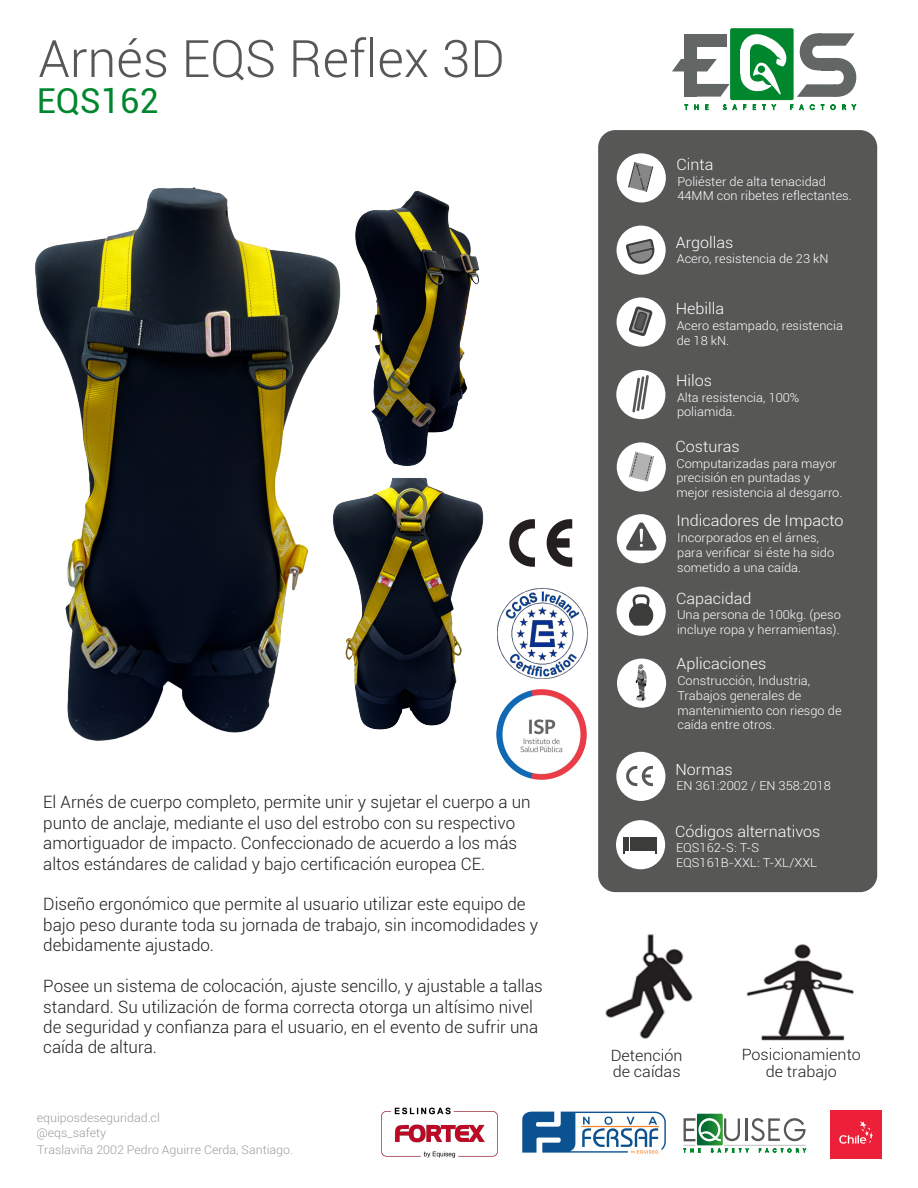
<style>
.page{position:relative;width:918px;height:1188px;background:#fff}
.page>*{position:absolute;margin:0;border:0;box-sizing:border-box;transform-origin:0 0}
.t1{font:300 51.6px "Roboto";color:#575756}
.t2{font:34.35px "Roboto";color:#00862d}
.t3{font:300 16.95px/20.4px "Roboto";color:#1d1d1b}
.t4{font:300 15.45px "Roboto";color:#fff;scale:1.04 1}
.t5{font:300 15.45px/16.5px "Roboto";color:#1d1d1b;scale:1.04 1}
.t6{font:300 12.3px/14.7px "Roboto";color:#fff;scale:1.04 1}
.t7{font:300 12px/16.2px "Roboto";color:#9d9d9c;scale:1.04 1}
</style>
<div class="page">
<div style="left:730px;top:28px;width:64px;height:72px;background:#00862d;border-radius:2px"></div>
<svg style="left:672px;top:30px;width:185px;height:80px"></svg>
<img style="left:831px;top:1110px;width:51px;height:48px">
<svg style="left:683px;top:1114px;width:123px;height:38px"></svg>
<img style="left:381px;top:1107px;width:117px;height:51px">
<img style="left:522px;top:1111px;width:144px;height:43px">
<img style="left:35px;top:187px;width:306px;height:554px">
<img style="left:332px;top:476px;width:152px;height:256px">
<img style="left:355px;top:191px;width:124px;height:275px">
<div style="left:598px;top:130px;width:279px;height:762px;background:#575756;border-radius:17px"></div>
<div style="left:617px;top:153px;width:49px;height:49px;background:#fff;border-radius:50%"></div>
<svg style="left:628px;top:162px;width:25px;height:30px"></svg>
<div style="left:617px;top:226px;width:49px;height:49px;background:#fff;border-radius:50%"></div>
<svg style="left:626px;top:239px;width:29px;height:25px"></svg>
<div style="left:617px;top:297px;width:49px;height:50px;background:#fff;border-radius:50%"></div>
<svg style="left:629px;top:306px;width:24px;height:30px"></svg>
<div style="left:616px;top:370px;width:49px;height:49px;background:#fff;border-radius:50%"></div>
<svg style="left:632px;top:375px;width:17px;height:37px"></svg>
<div style="left:617px;top:442px;width:49px;height:50px;background:#fff;border-radius:50%"></div>
<svg style="left:629px;top:452px;width:25px;height:30px"></svg>
<div style="left:617px;top:514px;width:49px;height:49px;background:#fff;border-radius:50%"></div>
<svg style="left:626px;top:522px;width:31px;height:29px"></svg>
<div style="left:617px;top:587px;width:49px;height:49px;background:#fff;border-radius:50%"></div>
<svg style="left:629px;top:594px;width:25px;height:32px"></svg>
<div style="left:616px;top:752px;width:49px;height:49px;background:#fff;border-radius:50%"></div>
<svg style="left:626px;top:766px;width:27px;height:20px"></svg>
<div style="left:617px;top:659px;width:49px;height:49px;background:#fff;border-radius:50%"></div>
<svg style="left:636px;top:664px;width:11px;height:37px"></svg>
<div style="left:616px;top:820px;width:49px;height:49px;background:#fff;border-radius:50%"></div>
<svg style="left:624px;top:837px;width:33px;height:16px"></svg>
<img style="left:605px;top:934px;width:88px;height:105px">
<img style="left:746px;top:944px;width:108px;height:97px">
<img style="left:496px;top:689px;width:91px;height:91px;border-radius:45px">
<img style="left:497px;top:588px;width:90px;height:91px">
<img style="left:509px;top:519px;width:64px;height:48px">
<h1 class="t1" style="left:38px;top:23px;width:468px">Arnés EQS Reflex 3D</h1>
<h2 class="t2" style="left:37px;top:77px;width:123px">EQS162</h2>
<p class="t3" style="left:43px;top:792px;width:489px">El Arnés de cuerpo completo, permite unir y sujetar el cuerpo a un punto de anclaje, mediante el uso del estrobo con su respectivo amortiguador de impacto. Confeccionado de acuerdo a los más altos estándares de calidad y bajo certificación europea CE.</p>
<p class="t3" style="left:43px;top:894px;width:496px">Diseño ergonómico que permite al usuario utilizar este equipo de bajo peso durante toda su jornada de trabajo, sin incomodidades y debidamente ajustado.</p>
<p class="t3" style="left:43px;top:975px;width:501px">Posee un sistema de colocación, ajuste sencillo, y ajustable a tallas standard. Su utilización de forma correcta otorga un altísimo nivel de seguridad y confianza para el usuario, en el evento de sufrir una caída de altura.</p>
<p class="t7" style="left:36px;top:1109px;width:248px">equiposdeseguridad.cl<br>@eqs_safety<br>Traslaviña 2002 Pedro Aguirre Cerda, Santiago.</p>
<p class="t4" style="left:676px;top:154px;width:37px">Cinta</p>
<p class="t6" style="left:677px;top:173px;width:169px">Poliéster de alta tenacidad<br>44MM con ribetes reflectantes.</p>
<p class="t4" style="left:676px;top:232px;width:57px">Argollas</p>
<p class="t6" style="left:677px;top:251px;width:148px">Acero, resistencia de 23 kN</p>
<p class="t4" style="left:676px;top:298px;width:48px">Hebilla</p>
<p class="t6" style="left:677px;top:318px;width:161px">Acero estampado, resistencia de 18 kN.</p>
<p class="t4" style="left:676px;top:370px;width:36px">Hilos</p>
<p class="t6" style="left:677px;top:390px;width:119px">Alta resistencia, 100% poliamida.</p>
<p class="t4" style="left:676px;top:436px;width:63px">Costuras</p>
<p class="t6" style="left:676px;top:455px;width:161px">Computarizadas para mayor precisión en puntadas y mejor resistencia al desgarro.</p>
<p class="t4" style="left:676px;top:510px;width:162px">Indicadores de Impacto</p>
<p class="t6" style="left:677px;top:530px;width:152px">Incorporados en el árnes, para verificar si éste ha sido sometido a una caída.</p>
<p class="t4" style="left:676px;top:587px;width:74px">Capacidad</p>
<p class="t6" style="left:677px;top:607px;width:159px">Una persona de 100kg. (peso incluye ropa y herramientas).</p>
<p class="t4" style="left:676px;top:653px;width:88px">Aplicaciones</p>
<p class="t6" style="left:677px;top:673px;width:159px">Construcción, Industria,<br>Trabajos generales de mantenimiento con riesgo de caída entre otros.</p>
<p class="t4" style="left:675px;top:758px;width:57px">Normas</p>
<p class="t6" style="left:676px;top:778px;width:150px">EN 361:2002 / EN 358:2018</p>
<p class="t4" style="left:675px;top:821px;width:141px">Códigos alternativos</p>
<p class="t6" style="left:676px;top:840px;width:137px">EQS162-S: T-S<br>EQS161B-XXL: T-XL/XXL</p>
<p class="t5" style="left:611px;top:1046px;width:71px">Detención de caídas</p>
<p class="t5" style="left:742px;top:1046px;width:116px;text-align:center">Posicionamiento de trabajo</p>
</div>
